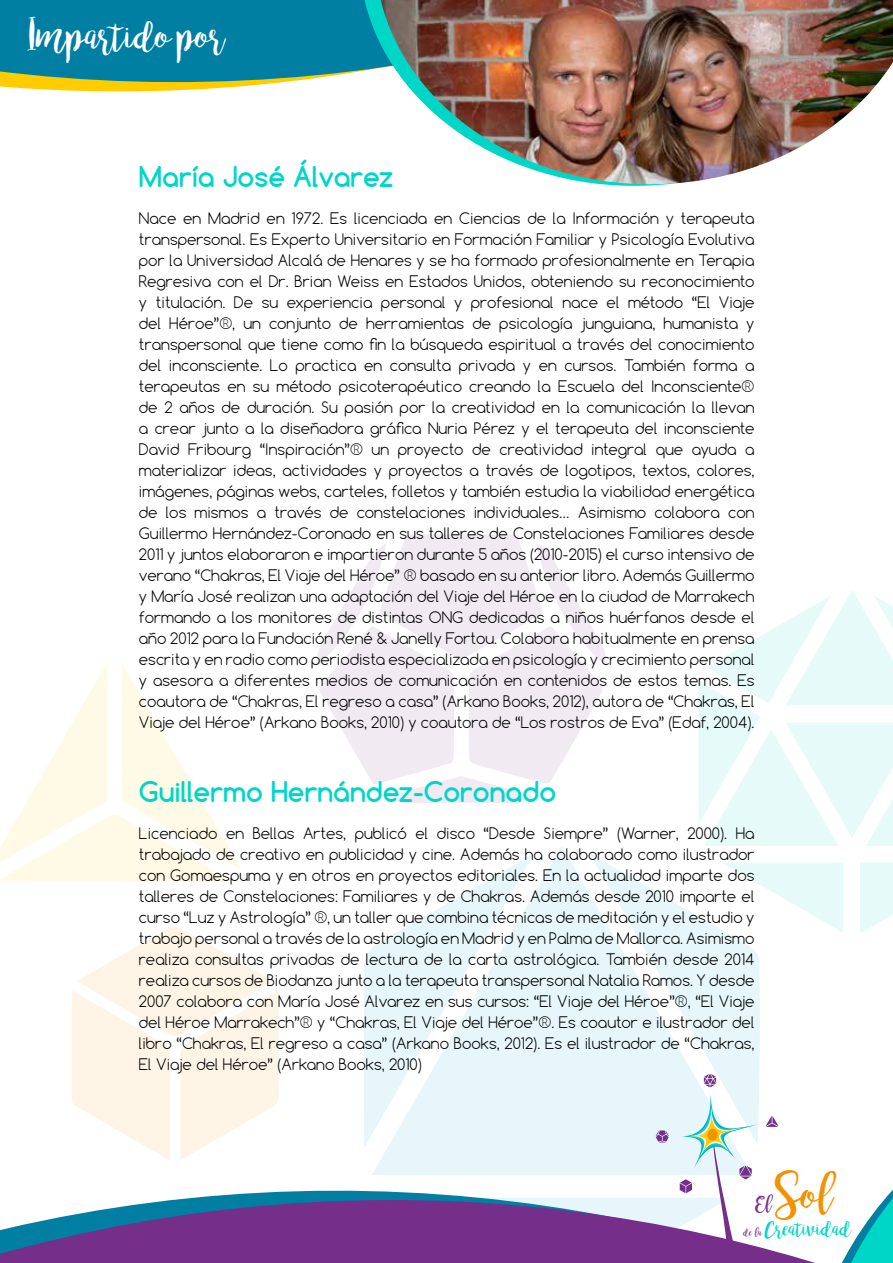
<style>
.page{position:relative;width:893px;height:1263px;background:#fff}
.page>*{position:absolute;margin:0;border:0;box-sizing:border-box;transform-origin:0 0}
.t1{font:47.4px "bromello";color:#f39200}
.t2{font:40.35px "bromello";color:#fff}
.t3{font:700 27px "Comfortaa";color:#00d6c7}
.t4{font:20.85px "bromello";color:#00d6c7}
.t5{font:19.65px "bromello";color:#752f8a}
.t6{font:300 15px/21px "Comfortaa";color:#000;text-align:justify}
.s1{font-size:10.35px;color:#752f8a}
</style>
<div class="page">
<svg style="left:760px;top:863px;width:83px;height:69px"></svg>
<svg style="left:860px;top:862px;width:33px;height:70px;background:#e9fbf9"></svg>
<svg style="left:698px;top:590px;width:195px;height:256px"></svg>
<svg style="left:317px;top:534px;width:289px;height:269px"></svg>
<svg style="left:0;top:663px;width:241px;height:218px"></svg>
<svg style="left:534px;top:846px;width:55px;height:179px;background:#e9f7fa"></svg>
<svg style="left:589px;top:854px;width:171px;height:171px;fill:#e6f6fa"></svg>
<svg style="left:364px;top:854px;width:170px;height:171px;fill:#e6f6fa"></svg>
<svg style="left:72px;top:926px;width:207px;height:99px"></svg>
<svg style="left:72px;top:1025px;width:688px;height:9px;fill:#e6f6fa"></svg>
<svg style="left:0;top:1034px;width:802px;height:229px"></svg>
<svg style="left:802px;top:1189px;width:91px;height:74px"></svg>
<svg style="left:704px;top:1074px;width:12px;height:13px"></svg>
<svg style="left:393px;top:1093px;width:365px;height:170px"></svg>
<svg style="left:765px;top:1116px;width:13px;height:11px"></svg>
<svg style="left:0;top:0;width:359px;height:92px;background:#258d9a"></svg>
<svg style="left:359px;top:0;width:310px;height:186px"></svg>
<img style="left:381px;top:0;width:512px;height:184px">
<h2 class="t2" style="left:27px;top:11px;width:199px">Impartido por</h2>
<h3 class="t3" style="left:139px;top:159px;width:256px">María José Álvarez</h3>
<p class="t6" style="left:139px;top:208px;width:617px">Nace en Madrid en 1972. Es licenciada en Ciencias de la Información y terapeuta transpersonal. Es Experto Universitario en Formación Familiar y Psicología Evolutiva por la Universidad Alcalá de Henares y se ha formado profesionalmente en Terapia Regresiva con el Dr. Brian Weiss en Estados Unidos, obteniendo su reconocimiento y titulación. De su experiencia personal y profesional nace el método “El Viaje del Héroe”®, un conjunto de herramientas de psicología junguiana, humanista y transpersonal que tiene como fin la búsqueda espiritual a través del conocimiento del inconsciente. Lo practica en consulta privada y en cursos. También forma a terapeutas en su método psicoterapéutico creando la Escuela del Inconsciente® de 2 años de duración. Su pasión por la creatividad en la comunicación la llevan a crear junto a la diseñadora gráfica Nuria Pérez y el terapeuta del inconsciente David Fribourg “Inspiración”® un proyecto de creatividad integral que ayuda a materializar ideas, actividades y proyectos a través de logotipos, textos, colores, imágenes, páginas webs, carteles, folletos y también estudia la viabilidad energética de los mismos a través de constelaciones individuales… Asimismo colabora con Guillermo Hernández-Coronado en sus talleres de Constelaciones Familiares desde 2011 y juntos elaboraron e impartieron durante 5 años (2010-2015) el curso intensivo de verano “Chakras, El Viaje del Héroe” ® basado en su anterior libro. Además Guillermo y María José realizan una adaptación del Viaje del Héroe en la ciudad de Marrakech formando a los monitores de distintas ONG dedicadas a niños huérfanos desde el año 2012 para la Fundación René &amp; Janelly Fortou. Colabora habitualmente en prensa escrita y en radio como periodista especializada en psicología y crecimiento personal y asesora a diferentes medios de comunicación en contenidos de estos temas. Es coautora de “Chakras, El regreso a casa” (Arkano Books, 2012), autora de “Chakras, El Viaje del Héroe” (Arkano Books, 2010) y coautora de “Los rostros de Eva” (Edaf, 2004).</p>
<h3 class="t3" style="left:139px;top:774px;width:419px">Guillermo Hernández-Coronado</h3>
<p class="t6" style="left:139px;top:822px;width:617px">Licenciado en Bellas Artes, publicó el disco “Desde Siempre” (Warner, 2000). Ha trabajado de creativo en publicidad y cine. Además ha colaborado como ilustrador con Gomaespuma y en otros en proyectos editoriales. En la actualidad imparte dos talleres de Constelaciones: Familiares y de Chakras. Además desde 2010 imparte el curso “Luz y Astrología” ®, un taller que combina técnicas de meditación y el estudio y trabajo personal a través de la astrología en Madrid y en Palma de Mallorca. Asimismo realiza consultas privadas de lectura de la carta astrológica. También desde 2014 realiza cursos de Biodanza junto a la terapeuta transpersonal Natalia Ramos. Y desde 2007 colabora con María José Alvarez en sus cursos: “El Viaje del Héroe”®, “El Viaje del Héroe Marrakech”® y “Chakras, El Viaje del Héroe”®. Es coautor e ilustrador del libro “Chakras, El regreso a casa” (Arkano Books, 2012). Es el ilustrador de “Chakras, El Viaje del Héroe” (Arkano Books, 2010)</p>
<h1 class="t1" style="left:775px;top:1165px;width:60px">Sol</h1>
<h3 class="t4" style="left:744px;top:1215px;width:110px"><span class="s1">de la</span> Creatividad</h3>
<h3 class="t5" style="left:756px;top:1192px;width:18px">El</h3>
</div>
